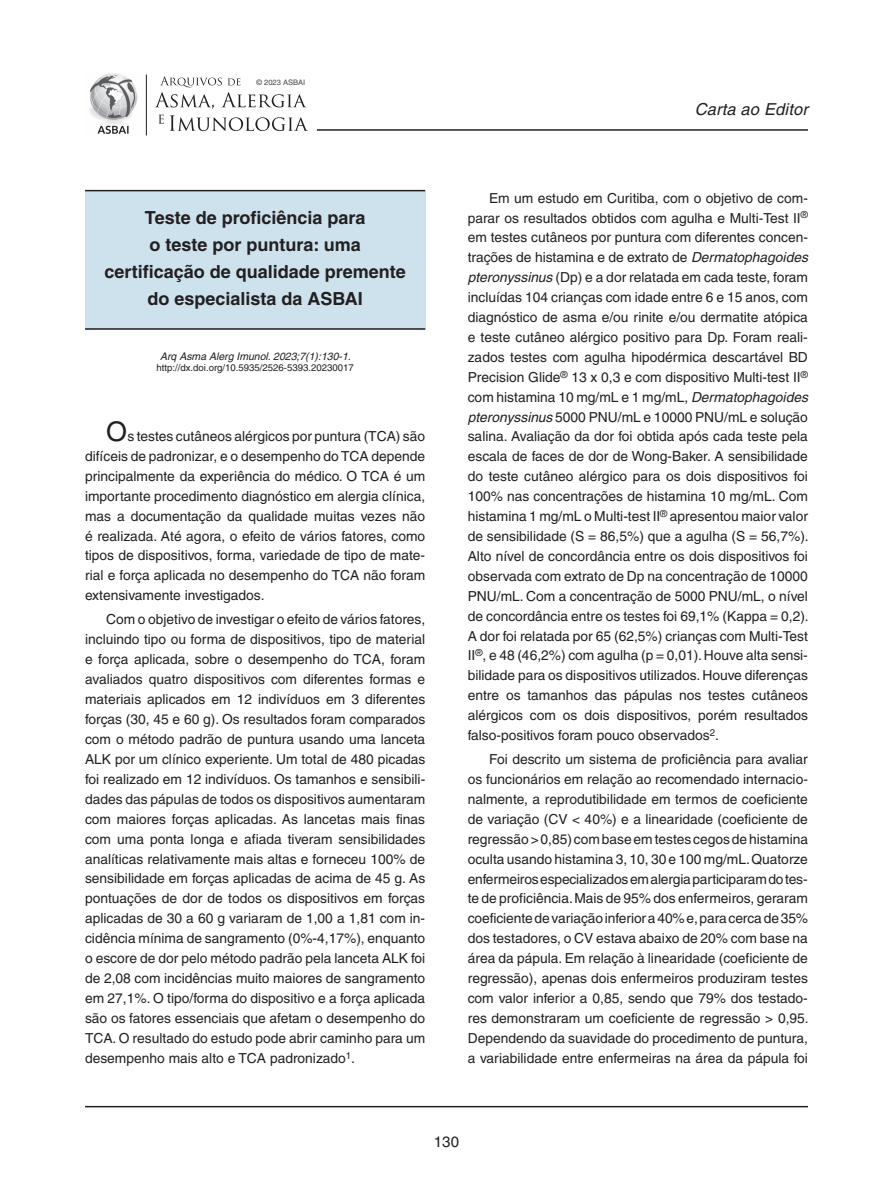
<style>
.page{position:relative;width:893px;height:1191px;background:#fff}
.page>*{position:absolute;margin:0;border:0;box-sizing:border-box;transform-origin:0 0}
.t1{font:700 18px/27px "Helvetica";color:#231f20;text-align:center}
.t2{font:italic 16.5px "Helvetica";letter-spacing:.01em;color:#231f20}
.t3{font:15px "Helvetica";color:#231f20}
.t4{font:13.8px/20px "Helvetica";color:#231f20;text-align:justify}
.t5{font:italic 10.5px "Helvetica";color:#231f20}
.t6{font:9.6px "Helvetica";color:#231f20}
.t7{font:7.5px "Helvetica";color:#454647}
.s1{font-size:27px}
.s2{font-style:italic}
</style>
<div class="page">
<div style="left:85px;top:191px;width:340px;height:138px;background:#cee2ee"></div>
<hr style="left:317px;top:129px;width:491px;height:2px;background:#231f20">
<hr style="left:85px;top:1105px;width:723px;height:2px;background:#231f20">
<svg style="left:155px;top:76px;width:151px;height:33px"></svg>
<svg style="left:158px;top:115px;width:6px;height:9px"></svg>
<svg style="left:170px;top:115px;width:138px;height:16px"></svg>
<img style="left:89px;top:73px;width:49px;height:61px">
<svg style="left:98px;top:126px;width:31px;height:8px"></svg>
<hr style="left:146px;top:75px;width:1px;height:60px;background:#231f20">
<hr style="left:85px;top:190px;width:340px;height:1px;background:#231f20">
<hr style="left:85px;top:328px;width:340px;height:2px;background:#231f20">
<p class="t7" style="left:256px;top:78px;width:50px">© 2023 ASBAI</p>
<p class="t2" style="left:695px;top:99px;width:115px">Carta ao Editor</p>
<h1 class="t1" style="left:104px;top:204px;width:303px">Teste de proficiência para<br>o teste por puntura: uma certificação de qualidade premente do especialista da ASBAI</h1>
<p class="t5" style="left:160px;top:350px;width:192px">Arq Asma Alerg Imunol. 2023;7(1):130-1.</p>
<p class="t6" style="left:156px;top:362px;width:199px">http://dx.doi.org/10.5935/2526-5393.20230017</p>
<p class="t4" style="left:85px;top:426px;width:342px;text-indent:21px"><span class="s1">O</span>s testes cutâneos alérgicos por puntura (TCA) são difíceis de padronizar, e o desempenho do TCA depende principalmente da experiência do médico. O TCA é um importante procedimento diagnóstico em alergia clínica, mas a documentação da qualidade muitas vezes não é realizada. Até agora, o efeito de vários fatores, como tipos de dispositivos, forma, variedade de tipo de mate&shy;rial e força aplicada no desempenho do TCA não foram extensivamente investigados.</p>
<p class="t4" style="left:85px;top:609px;width:342px;text-indent:21px">Com o objetivo de investigar o efeito de vários fatores, incluindo tipo ou forma de dispositivos, tipo de material e força aplicada, sobre o desempenho do TCA, foram avaliados quatro dispositivos com diferentes formas e materiais aplicados em 12 indivíduos em 3 diferentes forças (30, 45 e 60 g). Os resultados foram comparados com o método padrão de puntura usando uma lanceta ALK por um clínico experiente. Um total de 480 picadas foi realizado em 12 indivíduos. Os tamanhos e sensibili&shy;dades das pápulas de todos os dispositivos aumentaram com maiores forças aplicadas. As lancetas mais finas com uma ponta longa e afiada tiveram sensibilidades analíticas relativamente mais altas e forneceu 100% de sensibilidade em forças aplicadas de acima de 45 g. As pontuações de dor de todos os dispositivos em forças aplicadas de 30 a 60 g variaram de 1,00 a 1,81 com in&shy;cidência mínima de sangramento (0%-4,17%), enquanto o escore de dor pelo método padrão pela lanceta ALK foi de 2,08 com incidências muito maiores de sangramento em 27,1%. O tipo/forma do dispositivo e a força aplicada são os fatores essenciais que afetam o desempenho do TCA. O resultado do estudo pode abrir caminho para um desempenho mais alto e TCA padronizado<sup>1</sup>.</p>
<p class="t4" style="left:468px;top:188px;width:343px;text-indent:21px">Em um estudo em Curitiba, com o objetivo de com&shy;parar os resultados obtidos com agulha e Multi-Test II<sup>® </sup>em testes cutâneos por puntura com diferentes concen&shy;trações de histamina e de extrato de <span class="s2">Dermatophagoides pteronyssinus</span> (Dp) e a dor relatada em cada teste, foram incluídas 104 crianças com idade entre 6 e 15 anos, com diagnóstico de asma e/ou rinite e/ou dermatite atópica e teste cutâneo alérgico positivo para Dp. Foram reali&shy;zados testes com agulha hipodérmica descartável BD Precision Glide<sup>®</sup> 13 x 0,3 e com dispositivo Multi-test II<sup>® </sup>com histamina 10 mg/mL e 1 mg/mL, <span class="s2">Dermatophagoides pteronyssinus</span> 5000 PNU/mL e 10000 PNU/mL e solução salina. Avaliação da dor foi obtida após cada teste pela escala de faces de dor de Wong-Baker. A sensibilidade do teste cutâneo alérgico para os dois dispositivos foi 100% nas concentrações de histamina 10 mg/mL. Com histamina 1 mg/mL o Multi-test II<sup>®</sup> apresentou maior valor de sensibilidade (S = 86,5%) que a agulha (S = 56,7%).<br>Alto nível de concordância entre os dois dispositivos foi observada com extrato de Dp na concentração de 10000<br>PNU/mL. Com a concentração de 5000 PNU/mL, o nível de concordância entre os testes foi 69,1% (Kappa = 0,2).<br>A dor foi relatada por 65 (62,5%) crianças com Multi-Test II<sup>®</sup>, e 48 (46,2%) com agulha (p = 0,01). Houve alta sensi&shy;bilidade para os dispositivos utilizados. Houve diferenças entre os tamanhos das pápulas nos testes cutâneos alérgicos com os dois dispositivos, porém resultados falso-positivos foram pouco observados<sup>2</sup>.</p>
<p class="t4" style="left:468px;top:749px;width:342px;text-indent:21px">Foi descrito um sistema de proficiência para avaliar os funcionários em relação ao recomendado internacio&shy;nalmente, a reprodutibilidade em termos de coeficiente de variação (CV &lt; 40%) e a linearidade (coeficiente de regressão &gt;0,85) com base em testes cegos de histamina oculta usando histamina 3, 10, 30 e 100 mg/mL. Quatorze enfermeiros especializados em alergia participaram do tes&shy;te de proficiência. Mais de 95% dos enfermeiros, geraram coeficiente de variação inferior a 40% e, para cerca de 35% dos testadores, o CV estava abaixo de 20% com base na área da pápula. Em relação à linearidade (coeficiente de regressão), apenas dois enfermeiros produziram testes com valor inferior a 0,85, sendo que 79% dos testado&shy;res demonstraram um coeficiente de regressão &gt; 0,95.<br>Dependendo da suavidade do procedimento de puntura, a variabilidade entre enfermeiras na área da pápula foi</p>
<p class="t3" style="left:434px;top:1132px;width:27px">130</p>
</div>
